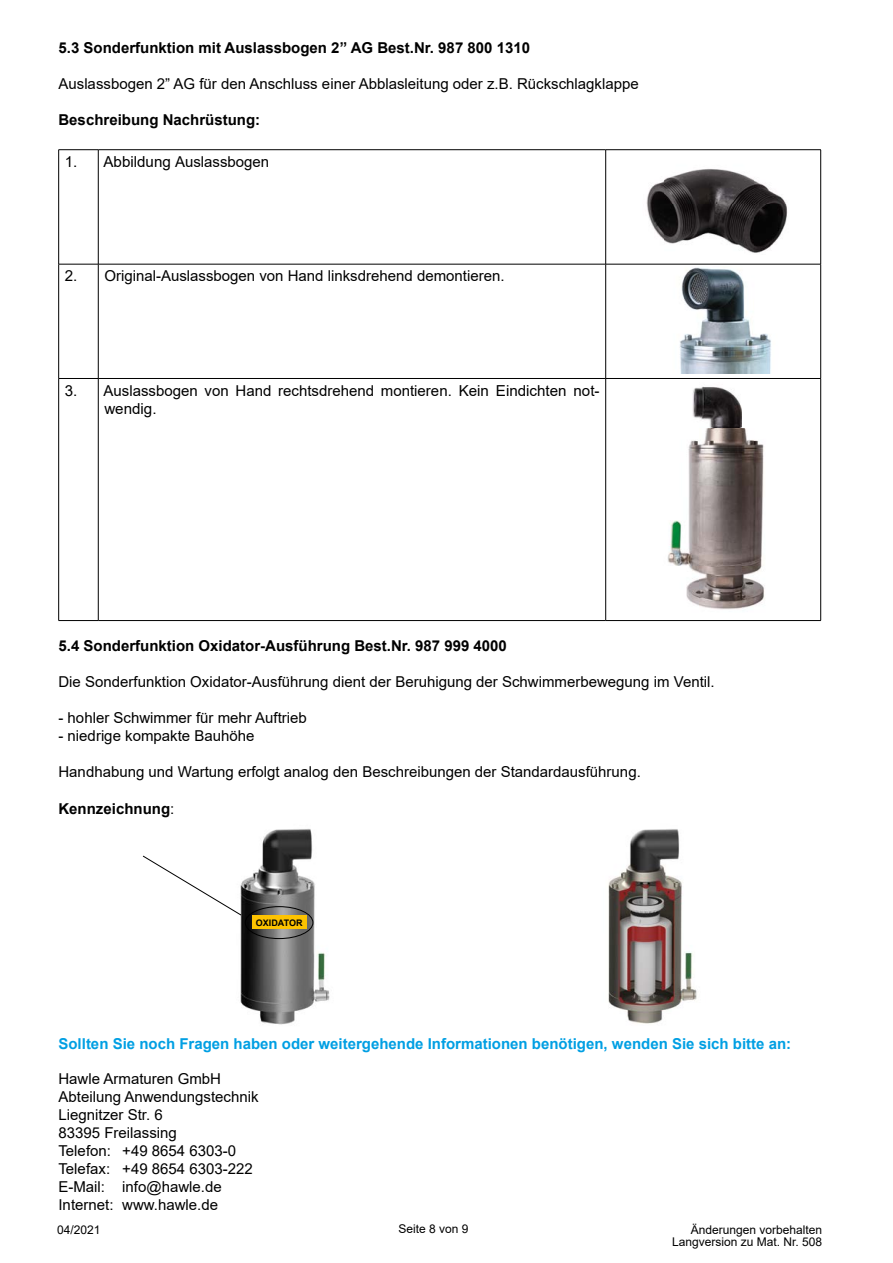
<style>
.page{position:relative;width:893px;height:1263px;background:#fff}
.page>*{position:absolute;margin:0;border:0;box-sizing:border-box;transform-origin:0 0}
.t1{font:15.15px "Arial";color:#000}
.t2{font:15px/18.1px "Arial";color:#000}
.t3{font:700 15px "Arial";color:#000}
.t4{font:700 15px "Arial";color:#009fe3}
.t5{font:12px/12px "Arial";color:#000;text-align:right}
.t6{font:700 9px "Arial";color:#000}
.s1{font-size:15.15px}
.s2{font-weight:400}
</style>
<div class="page">
<hr style="left:58px;top:149px;width:40px;height:1px;background:#000">
<hr style="left:58px;top:150px;width:1px;height:114px;background:#000">
<hr style="left:98px;top:149px;width:508px;height:1px;background:#000">
<hr style="left:98px;top:150px;width:1px;height:114px;background:#000">
<hr style="left:606px;top:149px;width:215px;height:1px;background:#000">
<hr style="left:605px;top:150px;width:1px;height:114px;background:#000">
<hr style="left:820px;top:150px;width:1px;height:114px;background:#000">
<hr style="left:58px;top:264px;width:40px;height:1px;background:#000">
<hr style="left:58px;top:264px;width:1px;height:114px;background:#000">
<hr style="left:98px;top:264px;width:508px;height:1px;background:#000">
<hr style="left:98px;top:264px;width:1px;height:114px;background:#000">
<hr style="left:606px;top:264px;width:215px;height:1px;background:#000">
<hr style="left:605px;top:264px;width:1px;height:114px;background:#000">
<hr style="left:820px;top:264px;width:1px;height:114px;background:#000">
<hr style="left:58px;top:378px;width:40px;height:1px;background:#000">
<hr style="left:58px;top:379px;width:1px;height:241px;background:#000">
<hr style="left:98px;top:378px;width:508px;height:1px;background:#000">
<hr style="left:98px;top:379px;width:1px;height:241px;background:#000">
<hr style="left:606px;top:378px;width:215px;height:1px;background:#000">
<hr style="left:605px;top:379px;width:1px;height:241px;background:#000">
<hr style="left:820px;top:379px;width:1px;height:241px;background:#000">
<hr style="left:58px;top:620px;width:40px;height:1px;background:#000">
<hr style="left:98px;top:620px;width:508px;height:1px;background:#000">
<hr style="left:606px;top:620px;width:215px;height:1px;background:#000">
<img style="left:646px;top:169px;width:142px;height:84px">
<img style="left:680px;top:267px;width:91px;height:107px">
<img style="left:667px;top:386px;width:98px;height:224px">
<img style="left:240px;top:829px;width:90px;height:196px">
<div style="left:252px;top:916px;width:54px;height:13px;background:#fdc300"></div>
<div style="left:245px;top:906px;width:68px;height:33px;border:1px solid #000;border-radius:50%"></div>
<svg style="left:142px;top:855px;width:100px;height:61px"></svg>
<img style="left:608px;top:829px;width:89px;height:195px">
<p class="t3" style="left:58px;top:37px;width:473px">5.3 Sonderfunktion mit Auslassbogen 2” AG Best.Nr. 987 800 1310</p>
<p class="t2" style="left:58px;top:75px;width:582px">Auslassbogen 2” AG für den Anschluss einer Abblasleitung oder z.B. Rückschlagklappe</p>
<p class="t3" style="left:58px;top:110px;width:203px">Beschreibung Nachrüstung:</p>
<p class="t2" style="left:65px;top:152px;width:206px"><span class="s1">1. Abbildung</span> Auslassbogen</p>
<p class="t2" style="left:65px;top:267px;width:441px"><span class="s1">2.</span> Original-Auslassbogen von Hand linksdrehend demontieren.</p>
<p class="t2" style="left:65px;top:381px;width:536px"><span class="s1">3.</span> Auslassbogen von Hand rechtsdrehend montieren. <span class="s1">Kein Eindichten not-</span></p>
<p class="t1" style="left:104px;top:398px;width:54px">wendig.</p>
<p class="t3" style="left:58px;top:635px;width:450px">5.4 Sonderfunktion Oxidator-Ausführung Best.Nr. 987 999 4000</p>
<p class="t2" style="left:58px;top:672px;width:658px">Die Sonderfunktion Oxidator-Ausführung dient der Beruhigung der Schwimmerbewegung im Ventil.</p>
<p class="t2" style="left:58px;top:709px;width:250px">- hohler Schwimmer für mehr Auftrieb</p>
<p class="t2" style="left:58px;top:727px;width:197px">- niedrige kompakte Bauhöhe</p>
<p class="t2" style="left:58px;top:763px;width:584px">Handhabung und Wartung erfolgt analog den Beschreibungen der Standardausführung.</p>
<p class="t3" style="left:58px;top:798px;width:117px">Kennzeichnung<span class="s2">:</span></p>
<p class="t6" style="left:256px;top:916px;width:48px">OXIDATOR</p>
<p class="t4" style="left:58px;top:1033px;width:734px">Sollten Sie noch Fragen haben oder weitergehende Informationen benötigen, wenden Sie sich bitte an:</p>
<p class="t2" style="left:58px;top:1069px;width:202px">Hawle Armaturen GmbH<br>Abteilung Anwendungstechnik<br>Liegnitzer Str. 6<br>83395 Freilassing<br>Telefon: +49 8654 6303-0<br>Telefax: +49 8654 6303-222<br>E-Mail: info@hawle.de<br>Internet: www.hawle.de</p>
<p class="t5" style="left:57px;top:1224px;width:45px">04/2021</p>
<p class="t5" style="left:672px;top:1224px;width:152px">Änderungen vorbehalten<br>Langversion zu Mat. Nr. 508</p>
<p class="t5" style="left:399px;top:1222px;width:72px">Seite 8 von 9</p>
</div>
